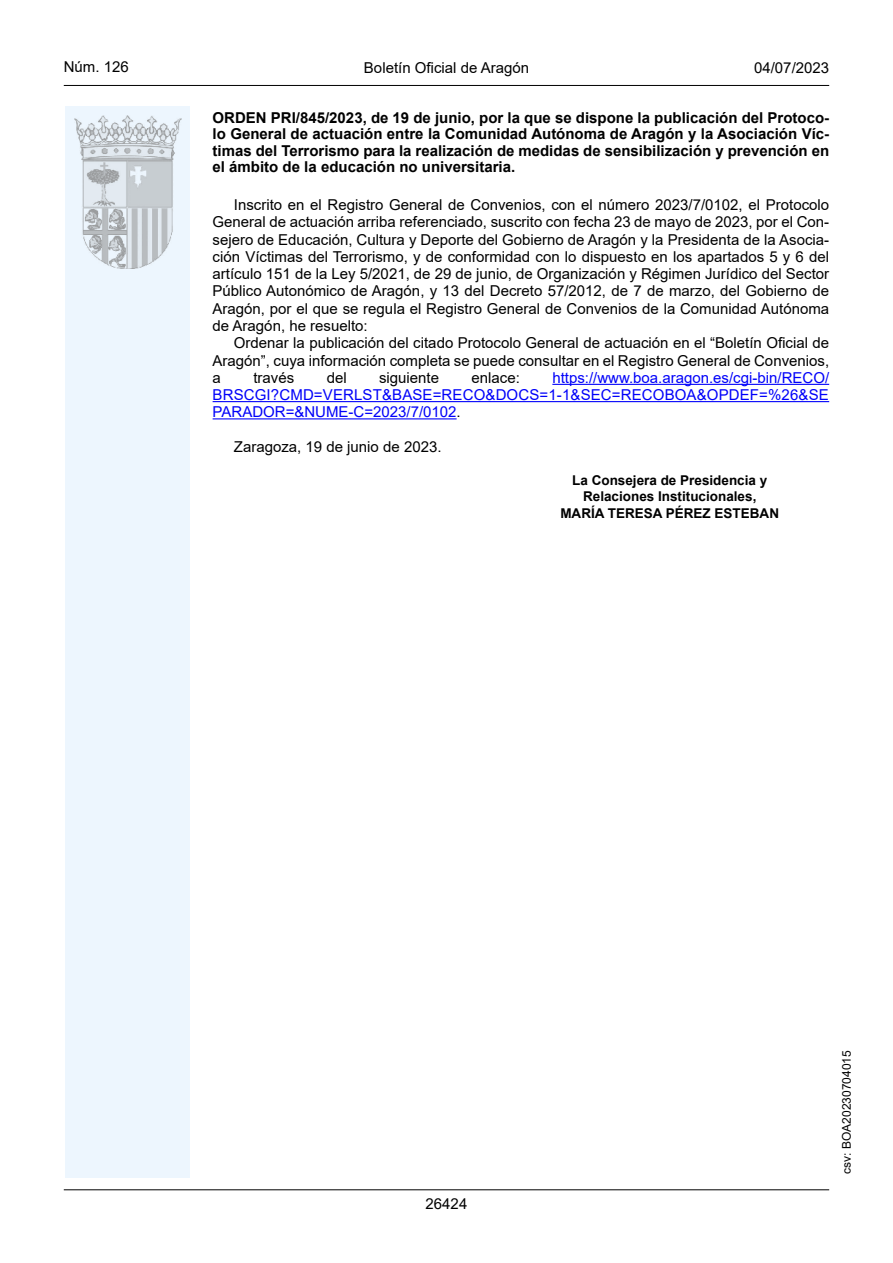
<style>
.page{position:relative;width:893px;height:1263px;background:#fff}
.page>*{position:absolute;margin:0;border:0;box-sizing:border-box;transform-origin:0 0}
.inicio_de_parrafo{font:15px/17.2px "Arial";color:#000;text-align:justify}
.Titulo_text{font:700 15px/16.5px "Arial";color:#000;text-align:justify}
.inicio_de_parrafo-2{font:15px/17.2px "Arial";letter-spacing:.01em;color:#0000fa;text-align:justify}
.estilo_head-c{font:15px "Arial";color:#000}
.estilo_head-d{font:15px "Arial MT2";color:#000}
.estilo_head-i{font:15px "Arial MT2";color:#000}
.numero_pagina{font:15px "Arial MT2";color:#000}
.firma_der{font:700 13.5px "Arial";color:#000}
.estilo_head-i-2{font:12px "Arial MT2";color:#000}
.s1{font-family:"Arial MT2";color:#000}
</style>
<div class="page">
<div style="left:65px;top:106px;width:125px;height:1072px;background:#edf6fe"></div>
<img style="left:75px;top:115px;width:106px;height:153px">
<hr style="left:64px;top:85px;width:765px;height:1px;background:#000">
<hr style="left:64px;top:1189px;width:765px;height:1px;background:#000">
<hr style="left:552px;top:384px;width:277px;height:1px;background:#0000fa">
<hr style="left:213px;top:401px;width:616px;height:1px;background:#0000fa">
<hr style="left:213px;top:418px;width:244px;height:1px;background:#0000fa">
<p class="estilo_head-i" style="left:64px;top:57px;width:67px">Núm. 126</p>
<p class="estilo_head-c" style="left:364px;top:57px;width:167px">Boletín Oficial de Aragón</p>
<p class="estilo_head-d" style="left:754px;top:57px;width:77px">04/07/2023</p>
<p class="Titulo_text" style="left:213px;top:110px;width:618px">ORDEN PRI/845/2023, de 19 de junio, por la que se dispone la publicación del Protoco&shy;lo General de actuación entre la Comunidad Autónoma de Aragón y la Asociación Víc&shy;timas del Terrorismo para la realización de medidas de sensibilización y prevención en el ámbito de la educación no universitaria.</p>
<p class="inicio_de_parrafo" style="left:213px;top:196px;width:618px;text-indent:21px">Inscrito en el Registro General de Convenios, con el número 2023/7/0102, el Protocolo General de actuación arriba referenciado, suscrito con fecha 23 de mayo de 2023, por el Con&shy;sejero de Educación, Cultura y Deporte del Gobierno de Aragón y la Presidenta de la Asocia&shy;ción Víctimas del Terrorismo, y de conformidad con lo dispuesto en los apartados 5 y 6 del artículo 151 de la Ley 5/2021, de 29 de junio, de Organización y Régimen Jurídico del Sector Público Autonómico de Aragón, y 13 del Decreto 57/2012, de 7 de marzo, del Gobierno de Aragón, por el que se regula el Registro General de Convenios de la Comunidad Autónoma de Aragón, he resuelto:</p>
<p class="inicio_de_parrafo" style="left:213px;top:334px;width:618px;text-indent:21px">Ordenar la publicación del citado Protocolo General de actuación en el “Boletín Oficial de Aragón”, cuya información completa se puede consultar en el Registro General de Convenios, a</p>
<p class="inicio_de_parrafo-2" style="left:213px;top:369px;width:618px;text-indent:340px">https://www.boa.aragon.es/cgi-bin/RECO/ BRSCGI?CMD=VERLST&amp;BASE=RECO&amp;DOCS=1-1&amp;SEC=RECOBOA&amp;OPDEF=%26&amp;SE PARADOR=&amp;NUME-C=2023/7/0102<span class="s1">.</span></p>
<p class="inicio_de_parrafo" style="left:234px;top:438px;width:209px">Zaragoza, 19 de junio de 2023.</p>
<p class="firma_der" style="left:572px;top:471px;width:197px">La Consejera de Presidencia y</p>
<p class="firma_der" style="left:583px;top:487px;width:175px">Relaciones Institucionales,</p>
<p class="firma_der" style="left:560px;top:504px;width:220px">MARÍA TERESA PÉREZ ESTEBAN</p>
<p class="inicio_de_parrafo" style="left:253px;top:369px;width:42px">través</p>
<p class="inicio_de_parrafo" style="left:327px;top:369px;width:22px">del</p>
<p class="inicio_de_parrafo" style="left:379px;top:369px;width:62px">siguiente</p>
<p class="inicio_de_parrafo" style="left:472px;top:369px;width:50px">enlace:</p>
<p class="numero_pagina" style="left:426px;top:1193px;width:43px">26424</p>
<p class="estilo_head-i-2" style="left:838px;top:1174px;width:125px;rotate:-90deg">csv: BOA20230704015</p>
</div>
